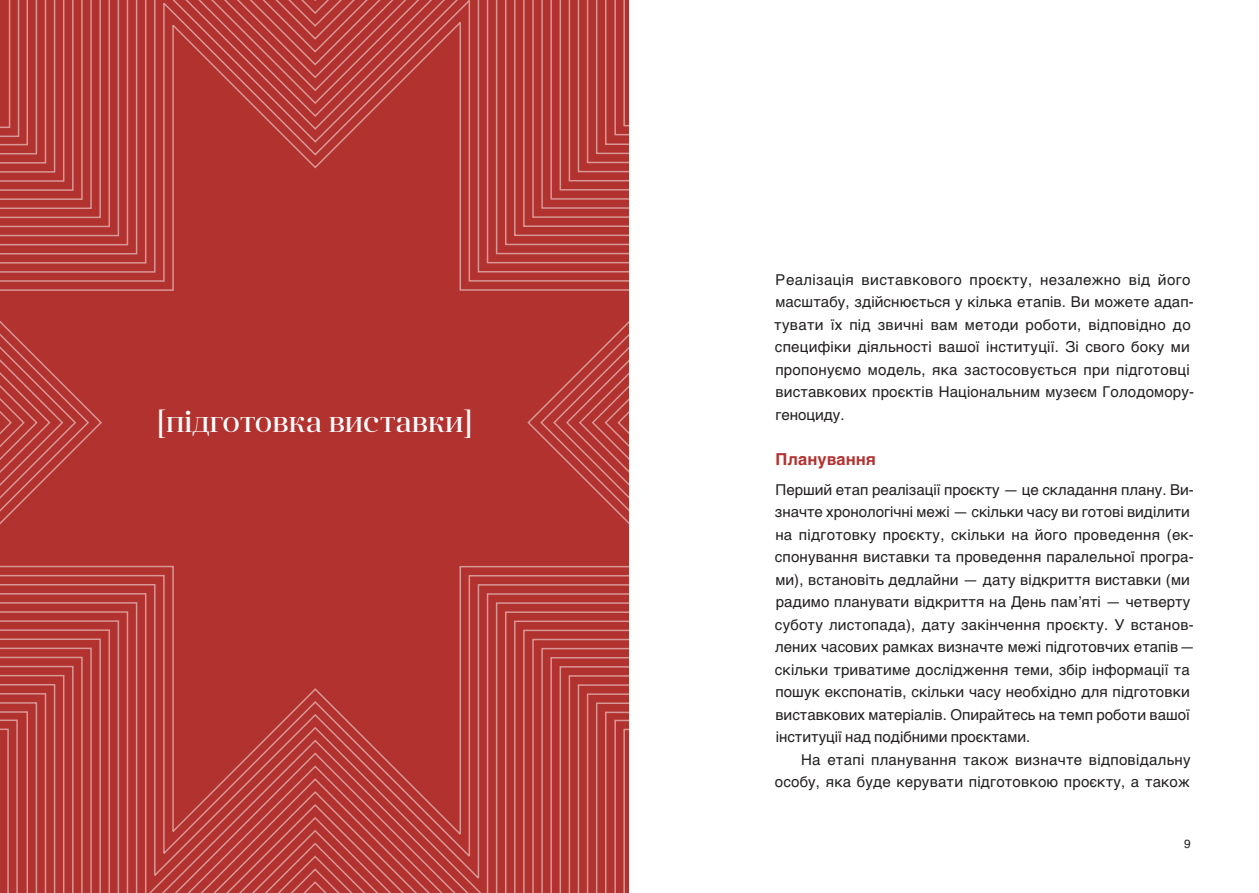
<style>
.page{position:relative;width:1259px;height:893px;background:#fff}
.page>*{position:absolute;margin:0;border:0;box-sizing:border-box;transform-origin:0 0}
.a1{font:30px "Anglecia Pro Display";color:#fff}
.t1{font:700 16.5px "Helvetica";color:#b2322f}
.text{font:15px/22.5px "Helvetica";letter-spacing:.01em;color:#231f20}
.t2{font:12px "Helvetica";color:#231f20}
</style>
<div class="page">
<svg style="left:0;top:0;width:629px;height:893px;background:#b53a37"></svg>
<p class="a1" style="left:158px;top:402px;width:316px">[підготовка виставки]</p>
<p class="text" style="left:774px;top:268px;width:421px">Реалізація виставкового проєкту, незалежно від його масштабу, здійснюється у кілька етапів. Ви можете адап&shy;тувати їх під звичні вам методи роботи, відповідно до специфіки діяльності вашої інституції. Зі свого боку ми пропонуємо модель, яка застосовується при підготовці виставкових проєктів Національним музеєм Голодомору&shy;геноциду.</p>
<p class="t1" style="left:775px;top:445px;width:102px">Планування</p>
<p class="text" style="left:775px;top:478px;width:421px">Перший етап реалізації проєкту — це складання плану. Ви&shy;значте хронологічні межі — скільки часу ви готові виділити на підготовку проєкту, скільки на його проведення (ек&shy;спонування виставки та проведення паралельної програ&shy;ми), встановіть дедлайни — дату відкриття виставки (ми радимо планувати відкриття на День пам’яті — четверту суботу листопада), дату закінчення проєкту. У встанов&shy;лених часових рамках визначте межі підготовчих етапів— скільки триватиме дослідження теми, збір інформації та пошук експонатів, скільки часу необхідно для підготовки виставкових матеріалів. Опирайтесь на темп роботи вашої інституції над подібними проєктами.</p>
<p class="text" style="left:775px;top:748px;width:417px;text-align:right">На етапі планування також визначте відповідальну особу, яка буде керувати підготовкою проєкту, а також</p>
<p class="t2" style="left:1184px;top:835px;width:8px">9</p>
</div>
